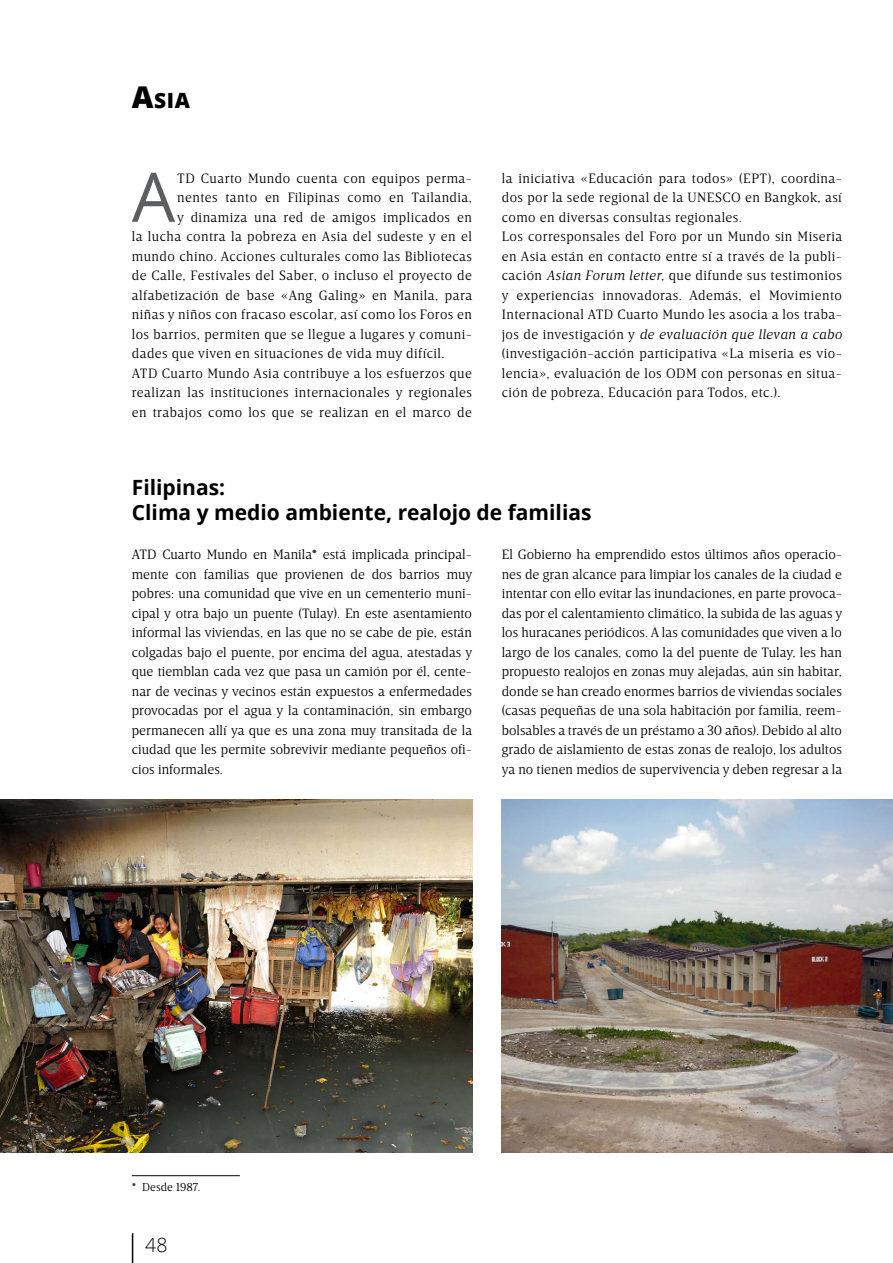
<style>
.page{position:relative;width:893px;height:1263px;background:#fff}
.page>*{position:absolute;margin:0;border:0;box-sizing:border-box;transform-origin:0 0}
.t1{font:68.4px "Open Sans";color:#5d5e5f}
.t2{font:700 21px/25.2px "Open Sans";color:#000}
.t3{font:800 21px "Open Sans";color:#000}
.t4{font:300 19.5px "Open Sans";color:#000}
.t5{font:300 13.8px/19.5px "Breve Text";letter-spacing:.03em;color:#000;text-align:justify}
.t6{font:300 11.7px "Breve Text";color:#000}
.s1{font-size:30px}
.s2{font-style:italic}
</style>
<div class="page">
<hr style="left:132px;top:1233px;width:1px;height:30px;background:#000">
<img style="left:502px;top:799px;width:391px;height:353px">
<hr style="left:132px;top:1175px;width:108px;height:1px;background:#000">
<img style="left:0;top:799px;width:472px;height:353px">
<h2 class="t3" style="left:132px;top:84px;width:60px"><span class="s1">A</span>sia</h2>
<h1 class="t1" style="left:132px;top:150px;width:45px">A</h1>
<p class="t5" style="left:177px;top:168px;width:296px">TD Cuarto Mundo cuenta con equipos perma-</p>
<p class="t5" style="left:177px;top:188px;width:296px">nentes tanto en Filipinas como en Tailandia,</p>
<p class="t5" style="left:177px;top:207px;width:296px">y dinamiza una red de amigos implicados en</p>
<p class="t5" style="left:132px;top:227px;width:342px">la lucha contra la pobreza en Asia del sudeste y en el</p>
<p class="t5" style="left:132px;top:246px;width:342px">mundo chino. Acciones culturales como las Bibliotecas</p>
<p class="t5" style="left:132px;top:266px;width:342px">de Calle, Festivales del Saber, o incluso el proyecto de</p>
<p class="t5" style="left:132px;top:285px;width:342px">alfabetización de base «Ang Galing» en Manila, para</p>
<p class="t5" style="left:132px;top:305px;width:342px">niñas y niños con fracaso escolar, así como los Foros en</p>
<p class="t5" style="left:132px;top:324px;width:342px">los barrios, permiten que se llegue a lugares y comuni-</p>
<p class="t5" style="left:132px;top:344px;width:314px">dades que viven en situaciones de vida muy difícil.</p>
<p class="t5" style="left:132px;top:363px;width:342px">ATD Cuarto Mundo Asia contribuye a los esfuerzos que</p>
<p class="t5" style="left:132px;top:383px;width:342px">realizan las instituciones internacionales y regionales</p>
<p class="t5" style="left:132px;top:402px;width:342px">en trabajos como los que se realizan en el marco de</p>
<p class="t5" style="left:502px;top:168px;width:342px;text-align:left">la iniciativa «Educación para todos» (EPT), coordina&shy;dos por la sede regional de la UNESCO en Bangkok, así como en diversas consultas regionales.<br>Los corresponsales del Foro por un Mundo sin Miseria en Asia están en contacto entre sí a través de la publi&shy;cación <span class="s2">Asian Forum letter,</span> que difunde sus testimonios y experiencias innovadoras. Además, el Movimiento Internacional ATD Cuarto Mundo les asocia a los traba&shy;jos de investigación y <span class="s2">de evaluación que llevan a cabo </span>(investigación-acción participativa «La miseria es vio&shy;lencia», evaluación de los ODM con personas en situa&shy;ción de pobreza, Educación para Todos, etc.).</p>
<h2 class="t2" style="left:132px;top:474px;width:461px">Filipinas:<br>Clima y medio ambiente, realojo de familias</h2>
<p class="t5" style="left:132px;top:545px;width:342px">ATD Cuarto Mundo en Manila* está implicada principal&shy;mente con familias que provienen de dos barrios muy pobres: una comunidad que vive en un cementerio muni&shy;cipal y otra bajo un puente (Tulay). En este asentamiento informal las viviendas, en las que no se cabe de pie, están colgadas bajo el puente, por encima del agua, atestadas y que tiemblan cada vez que pasa un camión por él, cente&shy;nar de vecinas y vecinos están expuestos a enfermedades provocadas por el agua y la contaminación, sin embargo permanecen allí ya que es una zona muy transitada de la ciudad que les permite sobrevivir mediante pequeños ofi&shy;cios informales.</p>
<p class="t5" style="left:502px;top:545px;width:342px">El Gobierno ha emprendido estos últimos años operacio&shy;nes de gran alcance para limpiar los canales de la ciudad e intentar con ello evitar las inundaciones, en parte provoca&shy;das por el calentamiento climático, la subida de las aguas y los huracanes periódicos. A las comunidades que viven a lo largo de los canales, como la del puente de Tulay, les han propuesto realojos en zonas muy alejadas, aún sin habitar, donde se han creado enormes barrios de viviendas sociales (casas pequeñas de una sola habitación por familia, reem&shy;bolsables a través de un préstamo a 30 años). Debido al alto grado de aislamiento de estas zonas de realojo, los adultos ya no tienen medios de supervivencia y deben regresar a la</p>
<p class="t6" style="left:132px;top:1180px;width:70px">* Desde 1987.</p>
<h3 class="t4" style="left:145px;top:1232px;width:24px">48</h3>
</div>
